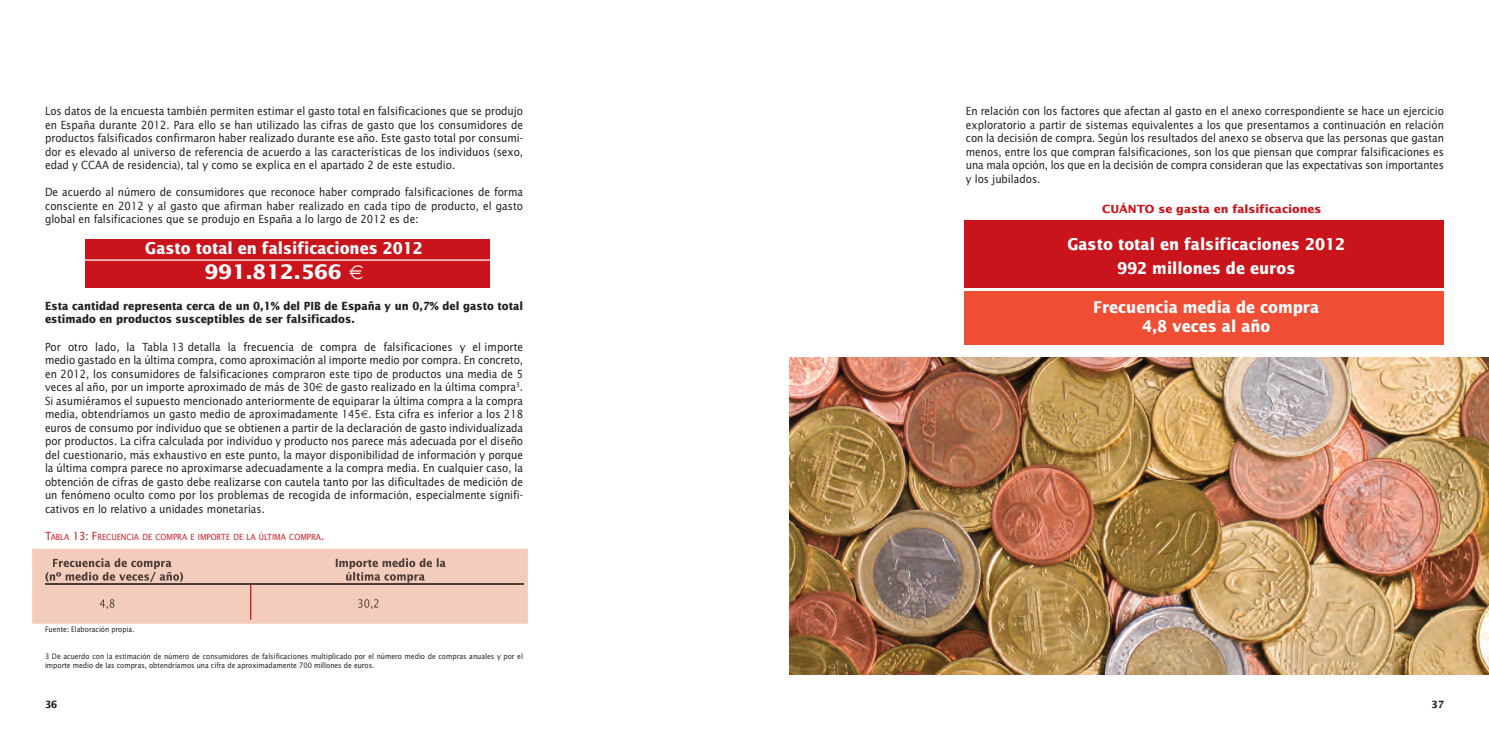
<style>
.page{position:relative;width:1489px;height:745px;background:#fff}
.page>*{position:absolute;margin:0;border:0;box-sizing:border-box;transform-origin:0 0}
.t1{font:700 20px "Lucida Sans";color:#fff}
.t2{font:700 16.25px/23.2px "Lucida Sans";color:#fff;text-align:center;scale:.9 1}
.t3{font:11.25px/13.5px "Lucida Sans";color:#231f20;text-align:justify;scale:.9 1}
.t4{font:700 11.25px/13.5px "Lucida Sans";color:#231f20;scale:.9 1}
.t5{font:700 11.25px "Lucida Sans";color:#ca141c}
.t6{font:700 10px "Lucida Sans";color:#231f20;scale:.9 1}
.t7{font:8.5px "Lucida Sans";color:#ca141c;scale:.9 1}
.t8{font:7.5px/9px "Lucida Sans";color:#231f20;scale:.9 1}
.s1{font-size:11.25px}
</style>
<div class="page">
<div style="left:964px;top:220px;width:479px;height:67px;background:#ca141c"></div>
<div style="left:964px;top:291px;width:479px;height:53px;background:#ef4d34"></div>
<div style="left:86px;top:238px;width:404px;height:49px;background:#ca141c"></div>
<hr style="left:74px;top:259px;width:435px;height:1px;background:#fff">
<img style="left:789px;top:357px;width:699px;height:316px">
<svg style="left:32px;top:548px;width:496px;height:75px;background:#e7c2b2"></svg>
<p class="t3" style="left:45px;top:105px;width:532px">Los datos de la encuesta también permiten estimar el gasto total en falsificaciones que se produjo en España durante 2012. Para ello se han utilizado las cifras de gasto que los consumidores de productos falsificados confirmaron haber realizado durante ese año. Este gasto total por consumi&shy;dor es elevado al universo de referencia de acuerdo a las características de los individuos (sexo, edad y CCAA de residencia), tal y como se explica en el apartado 2 de este estudio.</p>
<p class="t3" style="left:45px;top:186px;width:532px">De acuerdo al número de consumidores que reconoce haber comprado falsificaciones de forma consciente en 2012 y al gasto que afirman haber realizado en cada tipo de producto, el gasto global en falsificaciones que se produjo en España a lo largo de 2012 es de:</p>
<h2 class="t2" style="left:145px;top:237px;width:310px">Gasto total en falsificaciones 2012</h2>
<h1 class="t1" style="left:204px;top:263px;width:139px">991.812.566</h1>
<p class="t4" style="left:45px;top:300px;width:533px">Esta cantidad representa cerca de un 0,1% del PIB de España y un 0,7% del gasto total estimado en productos susceptibles de ser falsificados.</p>
<p class="t3" style="left:45px;top:340px;width:533px">Por otro lado, la Tabla 13 detalla la frecuencia de compra de falsificaciones y el importe medio gastado en la última compra, como aproximación al importe medio por compra. En concreto, en 2012, los consumidores de falsificaciones compraron este tipo de productos una media de 5 veces al año, por un importe aproximado de más de 30 de gasto realizado en la última compra<sup>3</sup>.<br>Si asumiéramos el supuesto mencionado anteriormente de equiparar la última compra a la compra media, obtendríamos un gasto medio de aproximadamente 145 . Esta cifra es inferior a los 218 euros de consumo por individuo que se obtienen a partir de la declaración de gasto individualizada por productos. La cifra calculada por individuo y producto nos parece más adecuada por el diseño del cuestionario, más exhaustivo en este punto, la mayor disponibilidad de información y porque la última compra parece no aproximarse adecuadamente a la compra media. En cualquier caso, la obtención de cifras de gasto debe realizarse con cautela tanto por las dificultades de medición de un fenómeno oculto como por los problemas de recogida de información, especialmente signifi&shy;cativos en lo relativo a unidades monetarias.</p>
<p class="t7" style="left:45px;top:533px;width:312px"><span class="s1">T</span>ABLA <span class="s1">13: F</span>RECUENCIA DE COMPRA E IMPORTE DE LA ÚLTIMA COMPRA<span class="s1">.</span></p>
<p class="t8" style="left:45px;top:624px;width:101px">Fuente: Elaboración propia.</p>
<p class="t8" style="left:45px;top:651px;width:532px">3 De acuerdo con la estimación de número de consumidores de falsificaciones multiplicado por el número medio de compras anuales y por el importe medio de las compras, obtendríamos una cifra de aproximadamente 700 millones de euros.</p>
<p class="t6" style="left:45px;top:699px;width:15px">36</p>
<p class="t3" style="left:965px;top:105px;width:533px">En relación con los factores que afectan al gasto en el anexo correspondiente se hace un ejercicio exploratorio a partir de sistemas equivalentes a los que presentamos a continuación en relación con la decisión de compra. Según los resultados del anexo se observa que las personas que gastan menos, entre los que compran falsificaciones, son los que piensan que comprar falsificaciones es una mala opción, los que en la decisión de compra consideran que las expectativas son importantes y los jubilados.</p>
<p class="t5" style="left:1102px;top:204px;width:221px">CUÁNTO se gasta en falsificaciones</p>
<h2 class="t2" style="left:1067px;top:234px;width:310px">Gasto total en falsificaciones 2012<br>992 millones de euros</h2>
<h2 class="t2" style="left:1093px;top:298px;width:253px;line-height:19.5px">Frecuencia media de compra<br>4,8 veces al año</h2>
<p class="t6" style="left:1431px;top:699px;width:15px">37</p>
</div>
